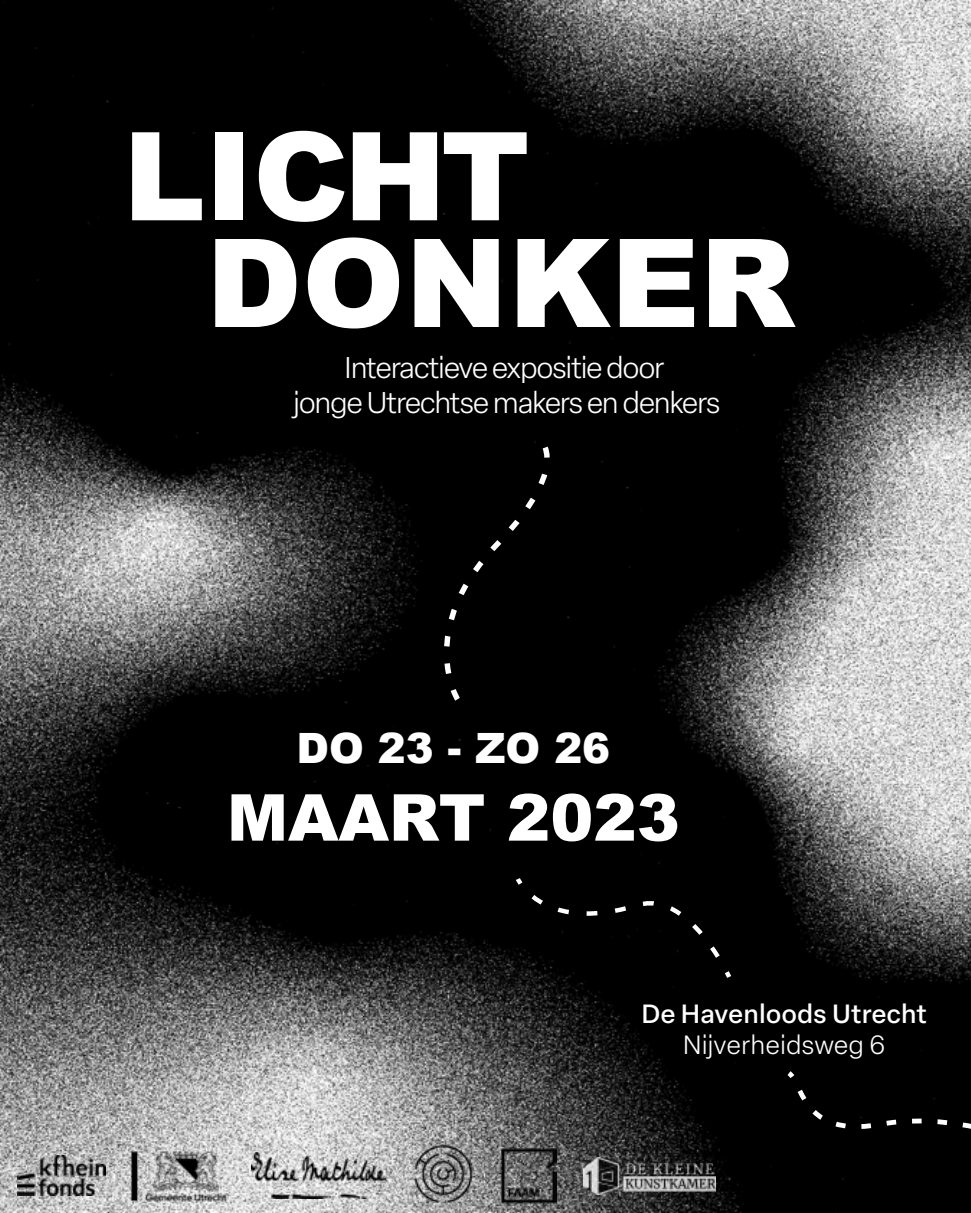
<style>
.page{position:relative;width:971px;height:1213px;background:#fff}
.page>*{position:absolute;margin:0;border:0;box-sizing:border-box;transform-origin:0 0}
.t1{font:900 123px/106.8px "Arial";color:#fff}
.t2{font:900 64.8px "Arial";color:#fff}
.t3{font:900 41.8px "Arial";color:#fff}
.t4{font:300 29.6px/35.4px "Elza Text";letter-spacing:-.045em;color:#fff;text-align:center}
.t5{font:500 26px "Elza Text";color:#fff}
.t6{font:300 26px "Elza Text";color:#fff}
</style>
<div class="page">
<img style="left:0;top:0;width:970px;height:1213px">
<div style="left:782px;top:1066px;width:188px;height:76px;background:#000"></div>
<div style="left:513px;top:875px;width:220px;height:106px;background:#000"></div>
<div style="left:415px;top:429px;width:171px;height:276px;background:#000"></div>
<img style="left:17px;top:1156px;width:88px;height:40px">
<img style="left:120px;top:1140px;width:132px;height:71px">
<img style="left:252px;top:1153px;width:133px;height:46px">
<img style="left:500px;top:1148px;width:56px;height:56px">
<img style="left:411px;top:1142px;width:64px;height:62px">
<img style="left:583px;top:1157px;width:132px;height:37px">
<h1 class="t1" style="left:206px;top:119px;width:591px;text-indent:-83px">LICHT<br>DONKER</h1>
<p class="t4" style="left:293px;top:348px;width:429px">Interactieve expositie door<br>jonge Utrechtse makers en denkers</p>
<h3 class="t3" style="left:296px;top:718px;width:315px">DO 23 - ZO 26</h3>
<h2 class="t2" style="left:227px;top:770px;width:454px">MAART 2023</h2>
<p class="t5" style="left:641px;top:994px;width:287px">De Havenloods Utrecht</p>
<p class="t6" style="left:682px;top:1026px;width:204px">Nijverheidsweg 6</p>
</div>
